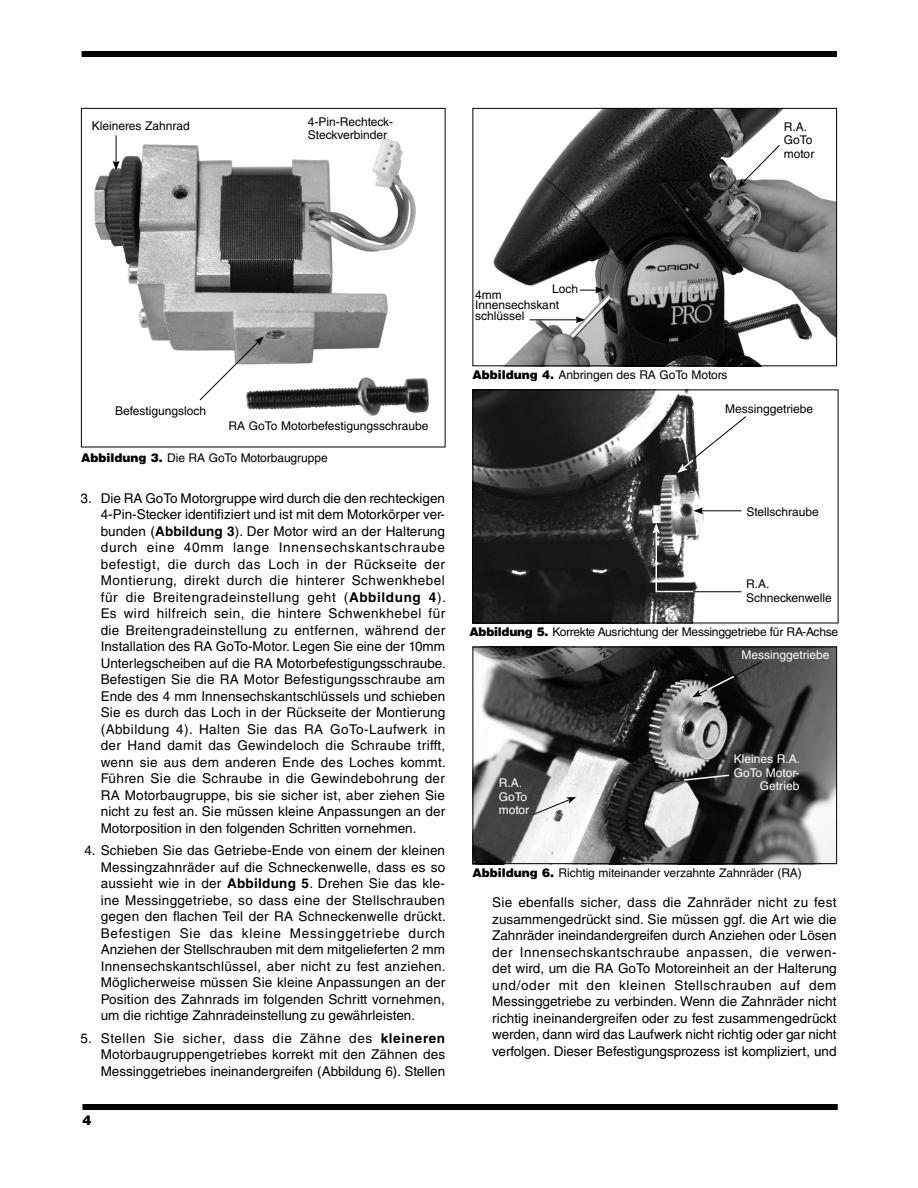
<style>
.page{position:relative;width:918px;height:1188px;background:#fff}
.page>*{position:absolute;margin:0;border:0;box-sizing:border-box;transform-origin:0 0}
.IN_Body_Text_Hang_In{font:13.5px/16.5px "Helvetica LT Std";color:#000;text-align:justify}
.t1{font:900 13.5px "Helvetica LT Std";color:#000}
.IN_Caption{font:12px/13.5px "Helvetica LT Std";color:#000}
.IN_Caption-2{font:12px "Helvetica LT Std";letter-spacing:-.02em;color:#000}
.t2{font:12px/13.5px "Helvetica LT Std";color:#fff}
.s1{font-weight:900}
.s2{font-weight:700}
</style>
<div class="page">
<div style="left:82px;top:1104px;width:756px;height:6px;background:#000"></div>
<div style="left:82px;top:51px;width:755px;height:6px;background:#000"></div>
<img style="left:493px;top:110px;width:342px;height:254px">
<div style="left:472px;top:108px;width:365px;height:258px;border:1px solid #000"></div>
<img style="left:474px;top:392px;width:268px;height:229px">
<div style="left:472px;top:390px;width:366px;height:233px;border:1px solid #000"></div>
<img style="left:474px;top:649px;width:361px;height:213px">
<div style="left:472px;top:647px;width:365px;height:217px;border:1px solid #000"></div>
<svg style="left:737px;top:144px;width:43px;height:44px"></svg>
<svg style="left:677px;top:416px;width:69px;height:57px"></svg>
<svg style="left:652px;top:523px;width:47px;height:70px"></svg>
<hr style="left:693px;top:591px;width:48px;height:1px;background:#000">
<svg style="left:692px;top:661px;width:70px;height:36px;background:#353535"></svg>
<svg style="left:654px;top:774px;width:77px;height:12px"></svg>
<svg style="left:532px;top:797px;width:44px;height:19px"></svg>
<svg style="left:580px;top:287px;width:25px;height:7px"></svg>
<hr style="left:530px;top:319px;width:48px;height:1px;background:#000">
<svg style="left:576px;top:316px;width:9px;height:7px"></svg>
<img style="left:94px;top:138px;width:335px;height:278px">
<div style="left:81px;top:108px;width:365px;height:339px;border:1px solid #000"></div>
<svg style="left:199px;top:336px;width:65px;height:65px"></svg>
<svg style="left:113px;top:135px;width:7px;height:35px"></svg>
<hr style="left:701px;top:510px;width:40px;height:1px;background:#000">
<svg style="left:693px;top:507px;width:10px;height:7px"></svg>
<p class="IN_Caption" style="left:92px;top:119px;width:100px">Kleineres Zahnrad</p>
<p class="IN_Caption" style="left:308px;top:115px;width:87px">4-Pin-Rechteck-<br>Steckverbinder</p>
<p class="IN_Caption" style="left:784px;top:120px;width:32px">R.A.<br>GoTo motor</p>
<p class="IN_Caption" style="left:115px;top:404px;width:93px">Befestigungsloch</p>
<p class="IN_Caption" style="left:229px;top:419px;width:201px">RA GoTo Motorbefestigungsschraube</p>
<p class="IN_Caption" style="left:81px;top:451px;width:248px"><span class="s1">Abbildung 3.</span> Die RA GoTo Motorbaugruppe</p>
<p class="IN_Body_Text_Hang_In" style="left:101px;top:490px;width:347px;text-indent:-20px">3. Die RA GoTo Motorgruppe wird durch die den rechteckigen 4-Pin-Stecker identifiziert und ist mit dem Motorkörper ver&shy;bunden (<span class="s2">Abbildung 3</span>). Der Motor wird an der Halterung durch eine 40mm lange Innensechskantschraube befestigt, die durch das Loch in der Rückseite der Montierung, direkt durch die hinterer Schwenkhebel für die Breitengradeinstellung geht (<span class="s2">Abbildung 4</span>).<br>Es wird hilfreich sein, die hintere Schwenkhebel für die Breitengradeinstellung zu entfernen, während der Installation des RA GoTo-Motor. Legen Sie eine der 10mm Unterlegscheiben auf die RA Motorbefestigungsschraube.<br>Befestigen Sie die RA Motor Befestigungsschraube am Ende des 4 mm Innensechskantschlüssels und schieben Sie es durch das Loch in der Rückseite der Montierung (Abbildung 4). Halten Sie das RA GoTo-Laufwerk in der Hand damit das Gewindeloch die Schraube trifft, wenn sie aus dem anderen Ende des Loches kommt.<br>Führen Sie die Schraube in die Gewindebohrung der RA Motorbaugruppe, bis sie sicher ist, aber ziehen Sie nicht zu fest an. Sie müssen kleine Anpassungen an der Motorposition in den folgenden Schritten vornehmen.</p>
<p class="IN_Body_Text_Hang_In" style="left:101px;top:842px;width:347px;text-indent:-16px">4. Schieben Sie das Getriebe-Ende von einem der kleinen Messingzahnräder auf die Schneckenwelle, dass es so aussieht wie in der <span class="s2">Abbildung 5</span>. Drehen Sie das kle&shy;ine Messinggetriebe, so dass eine der Stellschrauben gegen den flachen Teil der RA Schneckenwelle drückt.<br>Befestigen Sie das kleine Messinggetriebe durch Anziehen der Stellschrauben mit dem mitgelieferten 2 mm Innensechskantschlüssel, aber nicht zu fest anziehen.<br>Möglicherweise müssen Sie kleine Anpassungen an der Position des Zahnrads im folgenden Schritt vornehmen, um die richtige Zahnradeinstellung zu gewährleisten.</p>
<p class="IN_Body_Text_Hang_In" style="left:101px;top:1030px;width:346px;text-indent:-20px">5. Stellen Sie sicher, dass die Zähne des <span class="s2">kleineren </span>Motorbaugruppengetriebes korrekt mit den Zähnen des Messinggetriebes ineinandergreifen (Abbildung 6). Stellen</p>
<p class="t1" style="left:82px;top:1111px;width:11px">4</p>
<p class="IN_Caption" style="left:552px;top:282px;width:28px">Loch</p>
<p class="IN_Caption" style="left:475px;top:289px;width:85px;line-height:10.5px">4mm<br>Innensechskant schlüssel</p>
<p class="IN_Caption" style="left:472px;top:368px;width:256px"><span class="s1">Abbildung 4.</span> Anbringen des RA GoTo Motors</p>
<p class="IN_Caption" style="left:725px;top:402px;width:90px">Messinggetriebe</p>
<p class="IN_Caption" style="left:746px;top:505px;width:74px">Stellschraube</p>
<p class="IN_Caption" style="left:746px;top:577px;width:87px">R.A.<br>Schneckenwelle</p>
<p class="IN_Caption-2" style="left:470px;top:625px;width:370px"><span class="s1">Abbildung 5.</span> Korrekte Ausrichtung der Messinggetriebe für RA-Achse</p>
<p class="t2" style="left:499px;top:777px;width:32px">R.A.<br>GoTo motor</p>
<p class="t2" style="left:741px;top:648px;width:90px">Messinggetriebe</p>
<p class="t2" style="left:734px;top:752px;width:68px;text-align:right">Kleines R.A.<br>GoTo Motor-<br>Getrieb</p>
<p class="IN_Caption" style="left:472px;top:866px;width:331px"><span class="s1">Abbildung 6.</span> Richtig miteinander verzahnte Zahnräder (RA)</p>
<p class="IN_Body_Text_Hang_In" style="left:492px;top:894px;width:346px">Sie ebenfalls sicher, dass die Zahnräder nicht zu fest zusammengedrückt sind. Sie müssen ggf. die Art wie die Zahnräder ineindandergreifen durch Anziehen oder Lösen der Innensechskantschraube anpassen, die verwen&shy;det wird, um die RA GoTo Motoreinheit an der Halterung und/oder mit den kleinen Stellschrauben auf dem Messinggetriebe zu verbinden. Wenn die Zahnräder nicht richtig ineinandergreifen oder zu fest zusammengedrückt werden, dann wird das Laufwerk nicht richtig oder gar nicht verfolgen. Dieser Befestigungsprozess ist kompliziert, und</p>
</div>
